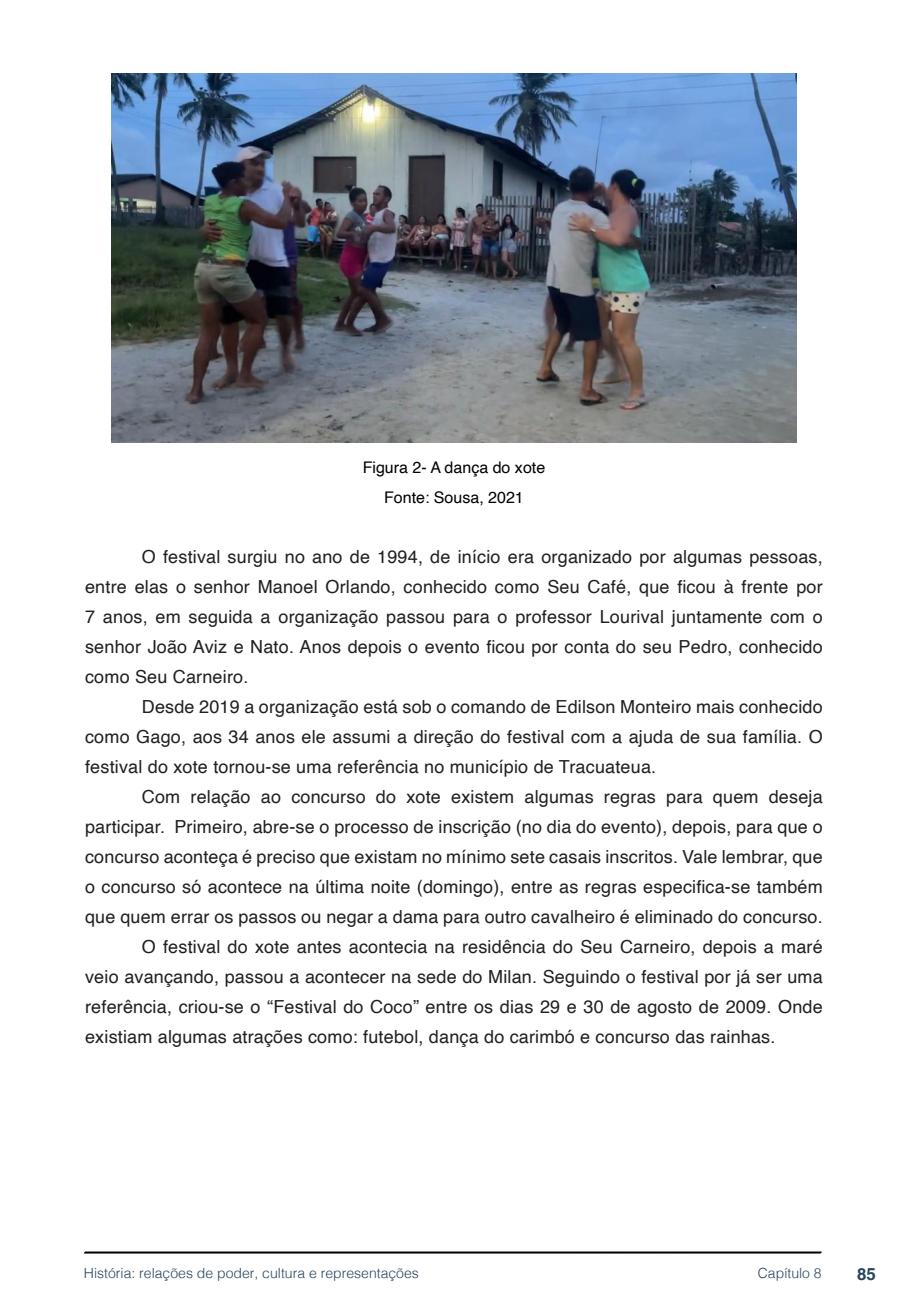
<style>
.page{position:relative;width:908px;height:1304px;background:#fff}
.page>*{position:absolute;margin:0;border:0;box-sizing:border-box;transform-origin:0 0}
.txt{font:18px/30px "Helvetica";letter-spacing:.01em;color:#231f20;text-align:justify}
.t1{font:700 16.8px "Helvetica";color:#2a435e}
.imagens_graf_tab{font:16px "Helvetica";color:#000}
.t2{font:300 14px "Helvetica";color:#2a435e}
</style>
<div class="page">
<svg style="left:84px;top:1251px;width:737px;height:3px;background:#515151"></svg>
<img style="left:111px;top:74px;width:685px;height:368px">
<p class="imagens_graf_tab" style="left:362px;top:455px;width:184px">Figura 2- A dança do xote</p>
<p class="imagens_graf_tab" style="left:384px;top:485px;width:141px">Fonte: Sousa, 2021</p>
<p class="txt" style="left:85px;top:542px;width:738px;text-indent:57px">O festival surgiu no ano de 1994, de início era organizado por algumas pessoas, entre elas o senhor Manoel Orlando, conhecido como Seu Café, que ficou à frente por 7 anos, em seguida a organização passou para o professor Lourival juntamente com o senhor João Aviz e Nato. Anos depois o evento ficou por conta do seu Pedro, conhecido como Seu Carneiro.</p>
<p class="txt" style="left:85px;top:692px;width:738px;text-indent:57px">Desde 2019 a organização está sob o comando de Edilson Monteiro mais conhecido como Gago, aos 34 anos ele assumi a direção do festival com a ajuda de sua família. O festival do xote tornou-se uma referência no município de Tracuateua.</p>
<p class="txt" style="left:85px;top:782px;width:738px;text-indent:57px">Com relação ao concurso do xote existem algumas regras para quem deseja participar. Primeiro, abre-se o processo de inscrição (no dia do evento), depois, para que o concurso aconteça é preciso que existam no mínimo sete casais inscritos. Vale lembrar, que o concurso só acontece na última noite (domingo), entre as regras especifica-se também que quem errar os passos ou negar a dama para outro cavalheiro é eliminado do concurso.</p>
<p class="txt" style="left:85px;top:932px;width:738px;text-indent:57px">O festival do xote antes acontecia na residência do Seu Carneiro, depois a maré veio avançando, passou a acontecer na sede do Milan. Seguindo o festival por já ser uma referência, criou-se o “Festival do Coco” entre os dias 29 e 30 de agosto de 2009. Onde existiam algumas atrações como: futebol, dança do carimbó e concurso das rainhas.</p>
<p class="t2" style="left:84px;top:1261px;width:336px">História: relações de poder, cultura e representações</p>
<p class="t2" style="left:757px;top:1261px;width:65px">Capítulo 8</p>
<p class="t1" style="left:856px;top:1264px;width:20px">85</p>
</div>
